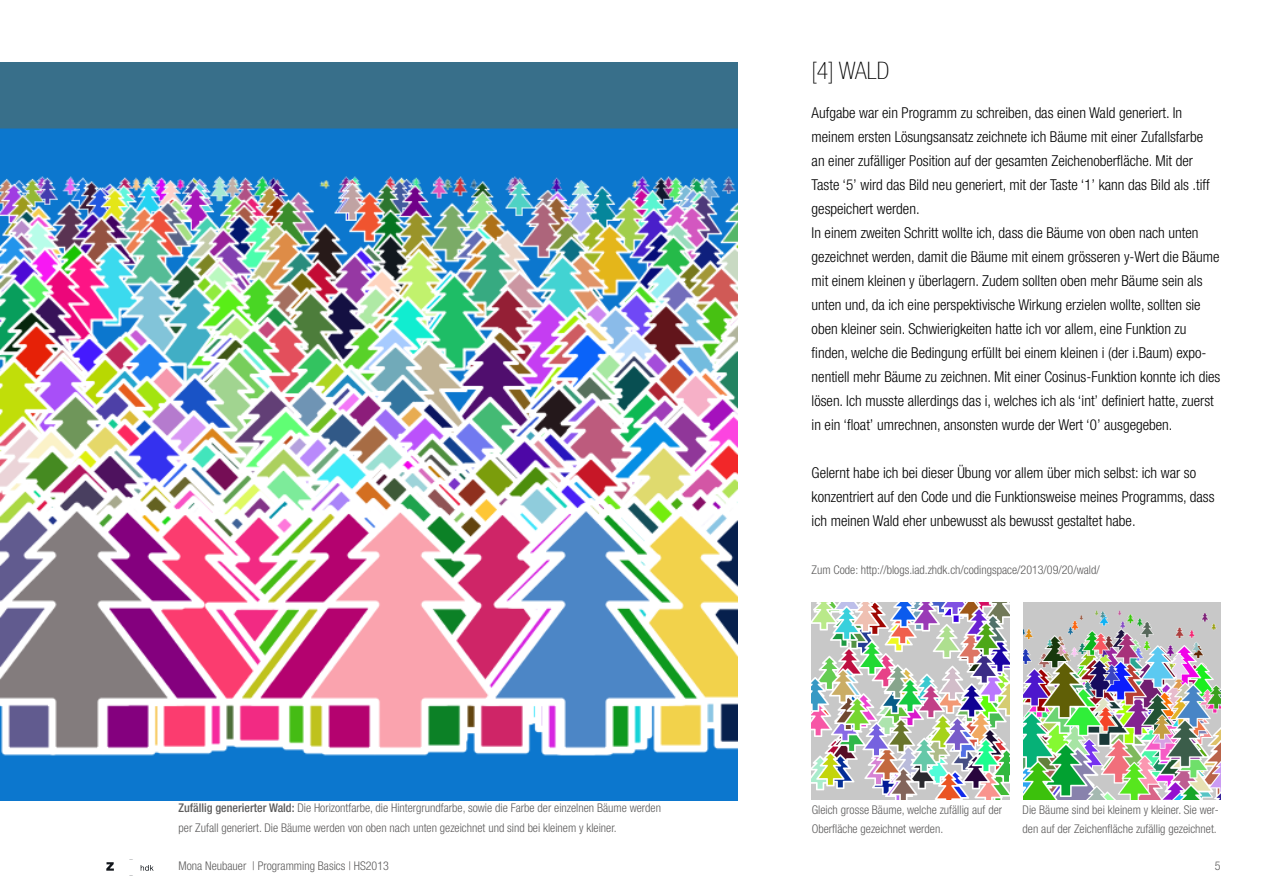
<style>
.page{position:relative;width:1263px;height:893px;background:#fff}
.page>*{position:absolute;margin:0;border:0;box-sizing:border-box;transform-origin:0 0}
.t1{font:100 condensed 24px "Helvetica Neue LT Com";color:#000}
.t2{font:300 condensed 15px/24px "Helvetica Neue LT Com";color:#000}
.t3{font:300 condensed 12px/19.5px "Helvetica Neue LT Com";color:#5d5c5c}
.t4{font:3.45px "Helvetica Neue";color:#13171c}
.s1{font-weight:500}
</style>
<div class="page">
<svg style="left:106px;top:862px;width:48px;height:9px"></svg>
<img style="left:1023px;top:602px;width:197px;height:197px">
<img style="left:812px;top:602px;width:197px;height:197px">
<img style="left:0;top:62px;width:738px;height:738px">
<h1 class="t1" style="left:812px;top:57px;width:79px">[4] WALD</h1>
<p class="t2" style="left:812px;top:101px;width:410px">Aufgabe war ein Programm zu schreiben, das einen Wald generiert. In meinem ersten Lösungsansatz zeichnete ich Bäume mit einer Zufallsfarbe<br>an einer zufälliger Position auf der gesamten Zeichenoberfläche. Mit der Taste ‘5’ wird das Bild neu generiert, mit der Taste ‘1’ kann das Bild als .tiff gespeichert werden.<br>In einem zweiten Schritt wollte ich, dass die Bäume von oben nach unten gezeichnet werden, damit die Bäume mit einem grösseren y-Wert die Bäume mit einem kleinen y überlagern. Zudem sollten oben mehr Bäume sein als unten und, da ich eine perspektivische Wirkung erzielen wollte, sollten sie oben kleiner sein. Schwierigkeiten hatte ich vor allem, eine Funktion zu finden, welche die Bedingung erfüllt bei einem kleinen i (der i.Baum) expo&shy;nentiell mehr Bäume zu zeichnen. Mit einer Cosinus-Funktion konnte ich dies lösen. Ich musste allerdings das i, welches ich als ‘int’ definiert hatte, zuerst in ein ‘float’ umrechnen, ansonsten wurde der Wert ‘0’ ausgegeben.</p>
<p class="t2" style="left:812px;top:461px;width:404px">Gelernt habe ich bei dieser Übung vor allem über mich selbst: ich war so konzentriert auf den Code und die Funktionsweise meines Programms, dass ich meinen Wald eher unbewusst als bewusst gestaltet habe.</p>
<p class="t3" style="left:812px;top:560px;width:290px">Zum Code: http://blogs.iad.zhdk.ch/codingspace/2013/09/20/wald/</p>
<p class="t4" style="left:129px;top:857px;width:5px">—</p>
<p class="t3" style="left:179px;top:798px;width:484px"><span class="s1">Zufällig generierter Wald:</span> Die Horizontfarbe, die Hintergrundfarbe, sowie die Farbe der einzelnen Bäume werden per Zufall generiert. Die Bäume werden von oben nach unten gezeichnet und sind bei kleinem y kleiner.</p>
<p class="t3" style="left:812px;top:799px;width:192px">Gleich grosse Bäume, welche zufällig auf der<br>Oberfläche gezeichnet werden.</p>
<p class="t3" style="left:1022px;top:799px;width:198px">Die Bäume sind bei kleinem y kleiner. Sie wer&shy;den auf der Zeichenfläche zufällig gezeichnet.</p>
<p class="t3" style="left:179px;top:856px;width:212px">Mona Neubauer | Programming Basics | HS2013</p>
<p class="t3" style="left:1215px;top:856px;width:7px">5</p>
</div>
